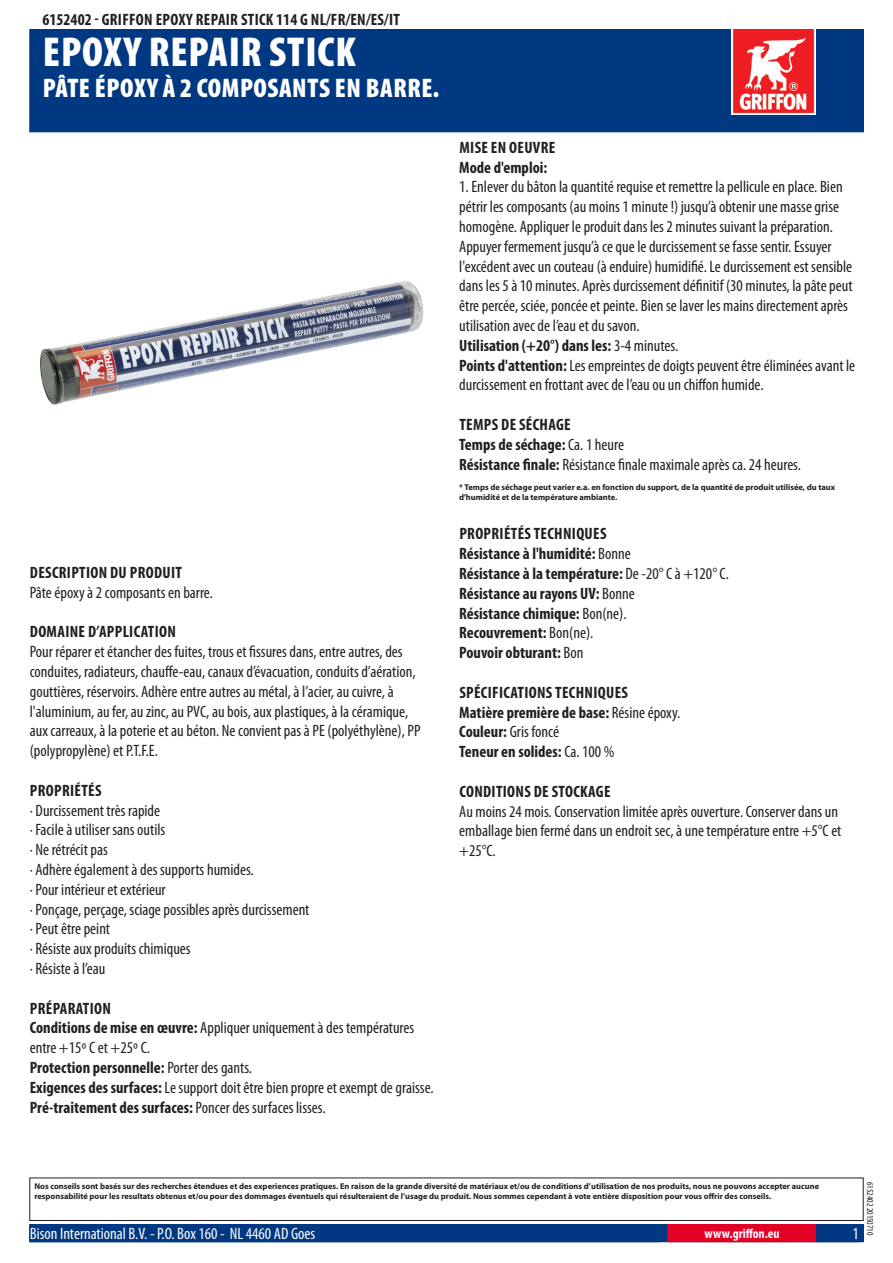
<style>
.page{position:relative;width:893px;height:1263px;background:#fff}
.page>*{position:absolute;margin:0;border:0;box-sizing:border-box;transform-origin:0 0}
.PageHeader{font:900 condensed 42px "Myriad Pro";letter-spacing:.02em;color:#fff}
.PageSubheader{font:900 condensed 27px "Myriad Pro";letter-spacing:.02em;color:#fff}
.Regular{font:condensed 16.5px/19.8px "Myriad Pro";color:#231f20}
.Regular-2{font:700 condensed 16.5px "Myriad Pro";letter-spacing:.02em;color:#231f20}
.Regular-3{font:700 condensed 16.5px "Myriad Pro";color:#231f20}
.TOCItem{font:700 condensed 16.5px "Myriad Pro";letter-spacing:.02em;color:#231f20}
.ContactData{font:condensed 16.5px "Myriad Pro";color:#fff}
.URL{font:700 condensed 13.5px "Myriad Pro";letter-spacing:.015em;color:#fff}
.Revisie{font:condensed 9px "Myriad Pro";color:#231f20}
.Disclaimer{font:700 8.4px/10.1px "Myriad Pro";color:#231f20}
.s1{font-weight:700}
.s2{font-weight:400}
</style>
<div class="page">
<div style="left:30px;top:30px;width:833px;height:102px;background:#003882"></div>
<img style="left:731px;top:30px;width:85px;height:85px">
<div style="left:29px;top:1177px;width:835px;height:44px;border:1px solid #231f20"></div>
<div style="left:30px;top:1225px;width:833px;height:17px;background:#003882"></div>
<div style="left:29px;top:1224px;width:835px;height:18px;border:1px solid #003882"></div>
<div style="left:668px;top:1225px;width:148px;height:17px;background:#e20025"></div>
<div style="left:667px;top:1224px;width:150px;height:18px;border:1px solid #e20025"></div>
<img style="left:40px;top:281px;width:383px;height:123px">
<p class="TOCItem" style="left:43px;top:9px;width:353px">6152402 - Griffon Epoxy Repair Stick 114 g NL/FR/EN/ES/IT</p>
<p class="PageHeader" style="left:43px;top:25px;width:314px">EPOXY REPAIR STICK</p>
<p class="PageSubheader" style="left:43px;top:70px;width:398px">PÂTE ÉPOXY À 2 COMPOSANTS EN BARRE.</p>
<p class="Regular-2" style="left:30px;top:562px;width:154px">Description du produit</p>
<p class="Regular" style="left:30px;top:582px;width:185px">Pâte époxy à 2 composants en barre.</p>
<p class="Regular-2" style="left:30px;top:621px;width:147px">Domaine d’application</p>
<p class="Regular" style="left:30px;top:642px;width:392px">Pour réparer et étancher des fuites, trous et fissures dans, entre autres, des conduites, radiateurs, chauffe-eau, canaux d’évacuation, conduits d’aération, gouttières, réservoirs. Adhère entre autres au métal, à l’acier, au cuivre, à l'aluminium, au fer, au zinc, au PVC, au bois, aux plastiques, à la céramique, aux carreaux, à la poterie et au béton. Ne convient pas à PE (polyéthylène), PP (polypropylène) et P.T.F.E.</p>
<p class="Regular-2" style="left:30px;top:780px;width:72px">Propriétés</p>
<p class="Regular" style="left:30px;top:800px;width:132px">· Durcissement très rapide</p>
<p class="Regular" style="left:30px;top:820px;width:137px">· Facile à utiliser sans outils</p>
<p class="Regular" style="left:30px;top:840px;width:80px">· Ne rétrécit pas</p>
<p class="Regular" style="left:30px;top:859px;width:226px">· Adhère également à des supports humides.</p>
<p class="Regular" style="left:30px;top:879px;width:137px">· Pour intérieur et extérieur</p>
<p class="Regular" style="left:30px;top:899px;width:281px">· Ponçage, perçage, sciage possibles après durcissement</p>
<p class="Regular" style="left:30px;top:919px;width:82px">· Peut être peint</p>
<p class="Regular" style="left:30px;top:939px;width:162px">· Résiste aux produits chimiques</p>
<p class="Regular" style="left:30px;top:958px;width:77px">· Résiste à l’eau</p>
<p class="Regular-2" style="left:30px;top:998px;width:83px">Préparation</p>
<p class="Regular" style="left:30px;top:1018px;width:386px"><span class="s1">Conditions de mise en œuvre:</span> Appliquer uniquement à des températures entre +1 5º C et +25º C.</p>
<p class="Regular-3" style="left:30px;top:1057px;width:224px">Protection personnelle: <span class="s2">Porter des gants.</span></p>
<p class="Regular" style="left:30px;top:1077px;width:405px"><span class="s1">Exigences des surfaces:</span> Le support doit être bien propre et exempt de graisse.</p>
<p class="Regular-3" style="left:30px;top:1097px;width:297px">Pré-traitement des surfaces: <span class="s2">Poncer des surfaces lisses.</span></p>
<p class="Regular-2" style="left:459px;top:137px;width:96px">Mise en oeuvre</p>
<p class="Regular-2" style="left:459px;top:157px;width:90px">Mode d'emploi:</p>
<p class="Regular" style="left:459px;top:177px;width:395px">1 . Enlever du bâton la quantité requise et remettre la pellicule en place. Bien pétrir les composants (au moins 1 minute !) jusqu’à obtenir une masse grise homogène. Appliquer le produit dans les 2 minutes suivant la préparation.<br>Appuyer fermement jusqu’à ce que le durcissement se fasse sentir. Essuyer l'excédent avec un couteau (à enduire) humidifié. Le durcissement est sensible dans les 5 à 1 0 minutes. Après durcissement définitif (30 minutes, la pâte peut être percée, sciée, poncée et peinte. Bien se laver les mains directement après utilisation avec de l’eau et du savon.</p>
<p class="Regular-3" style="left:459px;top:335px;width:221px">Utilisation (+20°) dans les: <span class="s2">3-4 minutes.</span></p>
<p class="Regular" style="left:459px;top:355px;width:397px"><span class="s1">Points d'attention:</span> Les empreintes de doigts peuvent être éliminées avant le durcissement en frottant avec de l’eau ou un chiffon humide.</p>
<p class="Regular-2" style="left:459px;top:414px;width:105px">Temps de séchage</p>
<p class="Regular-2" style="left:459px;top:434px;width:166px">Temps de séchage: <span class="s2">Ca. 1 heure</span></p>
<p class="Regular" style="left:459px;top:454px;width:343px"><span class="s1">Résistance finale:</span> Résistance finale maximale après ca. 24 heures.</p>
<p class="Disclaimer" style="left:459px;top:482px;width:377px">* Temps de séchage peut varier e.a. en fonction du support, de la quantité de produit utilisée, du taux d'humidité et de la température ambiante.</p>
<p class="Regular-2" style="left:459px;top:524px;width:141px">Propriétés techniques</p>
<p class="Regular-2" style="left:459px;top:543px;width:173px">Résistance à l'humidité: <span class="s2">Bonne</span></p>
<p class="Regular-2" style="left:459px;top:563px;width:271px">Résistance à la température: <span class="s2">De -20° C à +1 20° C.</span></p>
<p class="Regular-2" style="left:459px;top:583px;width:177px">Résistance au rayons UV: <span class="s2">Bonne</span></p>
<p class="Regular-2" style="left:459px;top:603px;width:169px">Résistance chimique: <span class="s2">Bon(ne).</span></p>
<p class="Regular-2" style="left:459px;top:623px;width:136px">Recouvrement: <span class="s2">Bon(ne).</span></p>
<p class="Regular-2" style="left:459px;top:642px;width:126px">Pouvoir obturant: <span class="s2">Bon</span></p>
<p class="Regular-2" style="left:459px;top:682px;width:163px">Spécifications techniques</p>
<p class="Regular-3" style="left:459px;top:702px;width:223px">Matière première de base: <span class="s2">Résine époxy.</span></p>
<p class="Regular" style="left:459px;top:722px;width:101px"><span class="s1">Couleur:</span> Gris foncé</p>
<p class="Regular-3" style="left:459px;top:741px;width:157px">Teneur en solides: <span class="s2">Ca. 1 00 %</span></p>
<p class="Regular-2" style="left:459px;top:781px;width:145px">Conditions de stockage</p>
<p class="Regular" style="left:459px;top:801px;width:384px">Au moins 24 mois. Conservation limitée après ouverture. Conserver dans un emballage bien fermé dans un endroit sec, à une température entre +5°C et +25°C.</p>
<p class="Disclaimer" style="left:34px;top:1181px;width:786px">Nos conseils sont basés sur des recherches étendues et des experiences pratiques. En raison de la grande diversité de matériaux et/ou de conditions d’utilisation de nos produits, nous ne pouvons accepter aucune responsabilité pour les resultats obtenus et/ou pour des dommages éventuels qui résulteraient de l’usage du produit. Nous sommes cependant à vote entière disposition pour vous offrir des conseils.</p>
<p class="ContactData" style="left:30px;top:1224px;width:287px">Bison International B.V. - P.O. Box 1 60 - NL 4460 AD Goes</p>
<p class="URL" style="left:704px;top:1225px;width:77px">www.griffon.eu</p>
<p class="Revisie" style="left:875px;top:1182px;width:55px;rotate:90deg">61 52402 201 5071 0</p>
</div>
